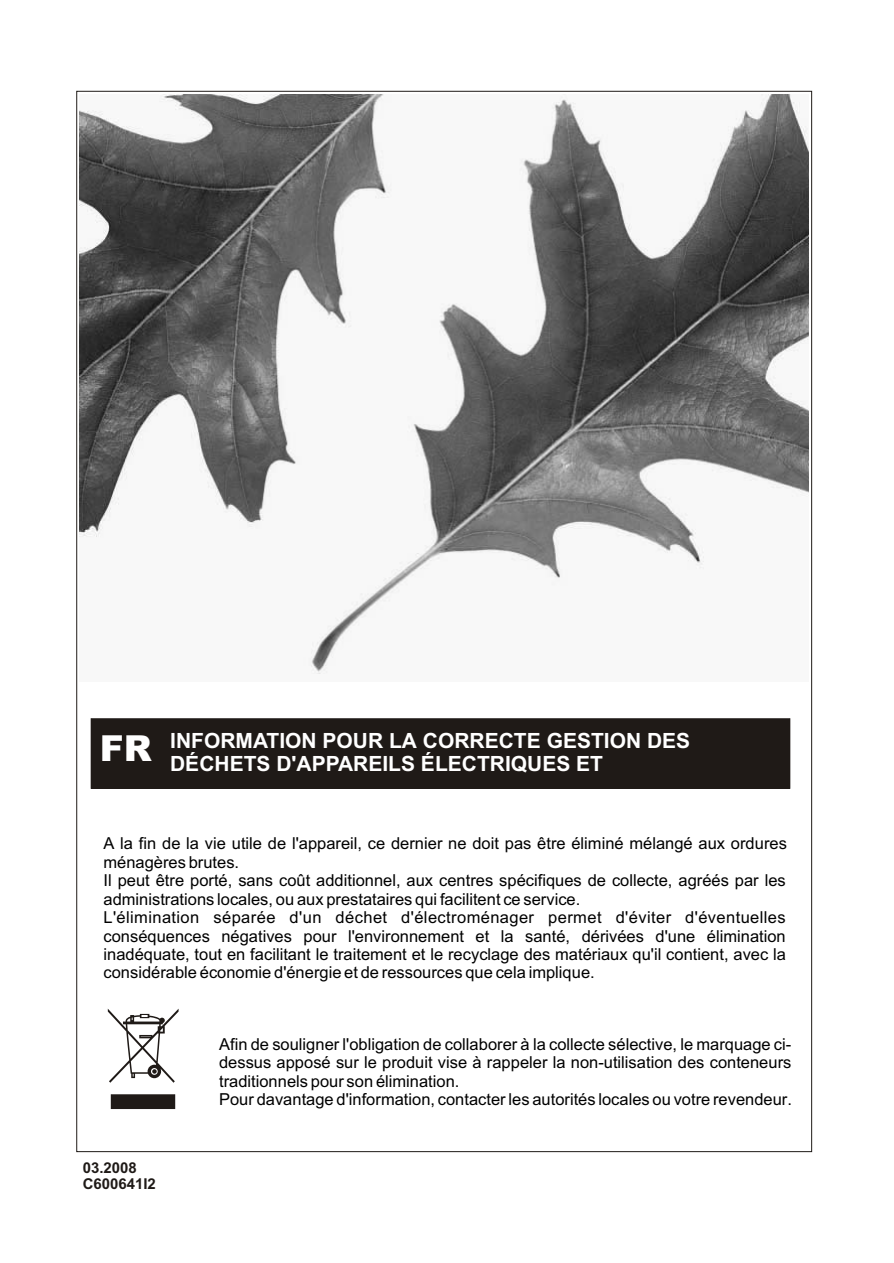
<style>
.page{position:relative;width:894px;height:1263px;background:#fff}
.page>*{position:absolute;margin:0;border:0;box-sizing:border-box;transform-origin:0 0}
.t1{font:700 21px/23.4px "Arial";color:#fff}
.t2{font:16.5px/18.5px "Arial";color:#000}
.t3{font:700 15px/16.6px "Arial CE";color:#1f1a17}
.s1{font-weight:900;font-size:35.85px}
</style>
<div class="page">
<img style="left:80px;top:94px;width:728px;height:580px">
<svg style="left:108px;top:1009px;width:71px;height:74px"></svg>
<div style="left:111px;top:1095px;width:64px;height:14px;background:#1f1a17"></div>
<div style="left:91px;top:719px;width:699px;height:69px;background:#1f1a17"></div>
<p class="t1" style="left:170px;top:729px;width:522px;text-indent:-70px"><span class="s1">FR</span> INFORMATION POUR LA CORRECTE GESTION DES<br>DÉCHETS D'APPAREILS ÉLECTRIQUES ET</p>
<p class="t2" style="left:104px;top:836px;width:685px">A la fin de la vie utile de l'appareil, ce dernier ne doit pas être éliminé mélangé aux ordures ménagères brutes.<br>Il peut être porté, sans coût additionnel, aux centres spécifiques de collecte, agréés par les administrations locales, ou aux prestataires qui facilitent ce service.<br>L'élimination séparée d'un déchet d'électroménager permet d'éviter d'éventuelles conséquences négatives pour l'environnement et la santé, dérivées d'une élimination inadéquate, tout en facilitant le traitement et le recyclage des matériaux qu'il contient, avec la considérable économie d'énergie et de ressources que cela implique.</p>
<p class="t3" style="left:83px;top:1159px;width:75px">03.2008<br>C600641I2</p>
<p class="t2" style="left:219px;top:1037px;width:574px">Afin de souligner l'obligation de collaborer à la collecte sélective, le marquage ci&shy;dessus apposé sur le produit vise à rappeler la non-utilisation des conteneurs traditionnels pour son élimination.<br>Pour davantage d'information, contacter les autorités locales ou votre revendeur.</p>
</div>
